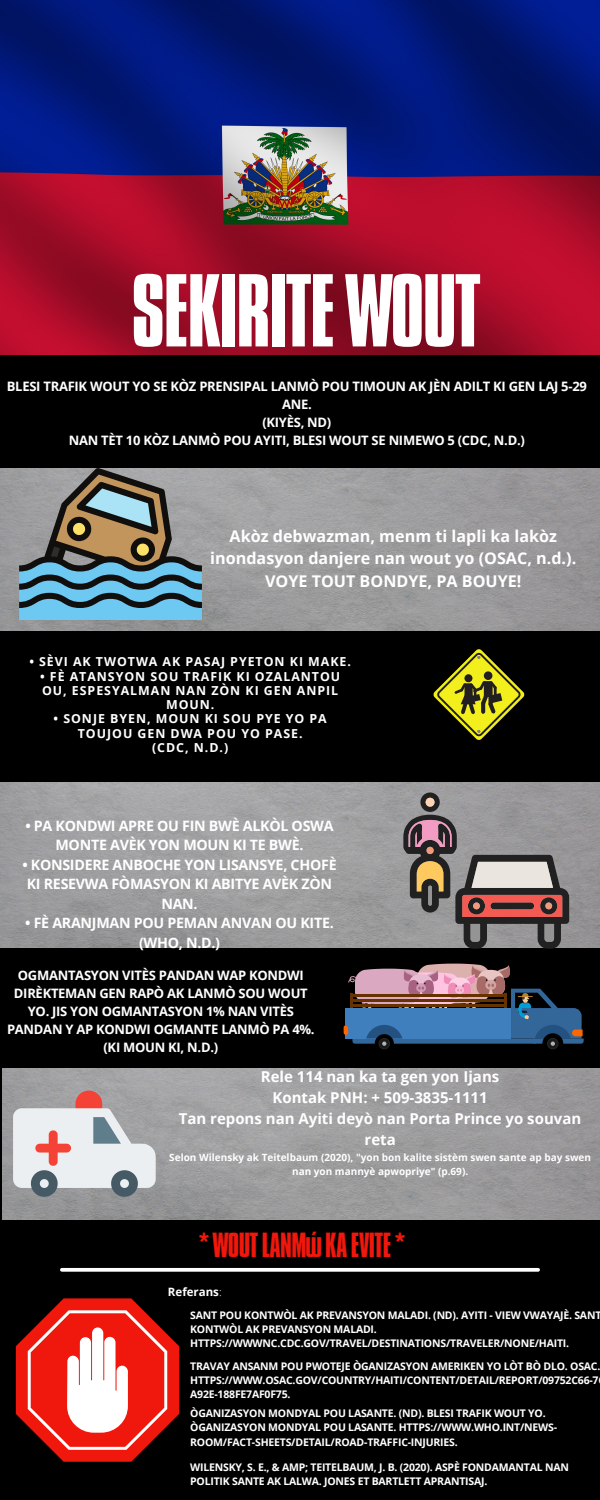
<style>
.page{position:relative;width:600px;height:1500px;background:#000}
.page>*{position:absolute;margin:0;border:0;box-sizing:border-box;transform-origin:0 0}
.t1{font:89px "Aka Acid GR Compacta";letter-spacing:-.02em;color:#fff}
.t2{font:30px "Aka Acid GR Compacta";letter-spacing:-.02em;color:#f0170c}
.t3{font:700 16.2px/22.5px "Open Sans";color:#fff;text-align:center}
.t4{font:700 15px/21px "Open Sans";color:#fff;text-align:center}
.t5{font:700 14.3px/19.5px "Open Sans";letter-spacing:-.02em;color:#fff;text-align:center}
.t6{font:700 13px/18px "Open Sans";letter-spacing:-.02em;color:#fff;text-align:center}
.t7{font:700 12.4px/14.2px "Open Sans";letter-spacing:.075em;color:#fff;text-align:center}
.t8{font:700 11.5px "Open Sans";color:#fff}
.t9{font:700 10.5px/14.2px "Open Sans";letter-spacing:-.02em;color:#fff}
.t10{font:700 10px/13.5px "Open Sans";color:#fff;text-align:center}
.s1{font-weight:300}
</style>
<div class="page">
<img style="left:0;top:0;width:600px;height:355px">
<svg style="left:16px;top:1298px;width:163px;height:164px"></svg>
<img style="left:0;top:783px;width:600px;height:165px">
<svg style="left:403px;top:793px;width:166px;height:156px;background:#897c7a"></svg>
<svg style="left:433px;top:649px;width:92px;height:91px"></svg>
<div style="left:547px;top:1038px;width:11px;height:11px;background:#272727;border-radius:50%"></div>
<div style="left:548px;top:1039px;width:10px;height:10px;background:#1a1a1a;border-radius:50%"></div>
<div style="left:379px;top:1038px;width:11px;height:11px;background:#252525;border-radius:50%"></div>
<div style="left:379px;top:1039px;width:10px;height:10px;background:#1a1a1a;border-radius:50%"></div>
<svg style="left:344px;top:964px;width:240px;height:82px"></svg>
<svg style="left:62px;top:1268px;width:476px;height:4px;background:#ececec"></svg>
<img style="left:2px;top:1068px;width:598px;height:152px">
<svg style="left:13px;top:1091px;width:143px;height:106px;background:#c6bfc1"></svg>
<img style="left:0;top:468px;width:600px;height:163px">
<svg style="left:19px;top:468px;width:183px;height:152px"></svg>
<p class="t1" style="left:131px;top:276px;width:351px">SEKIRITEWOUT</p>
<p class="t6" style="left:7px;top:377px;width:582px">BLESI TRAFIK WOUT YO SE KÒZ PRENSIPAL LANMÒ POU TIMOUN AK JÈN ADILT KI GEN LAJ 5-29<br>ANE.</p>
<p class="t6" style="left:262px;top:413px;width:71px">(KIYÈS, ND)</p>
<p class="t6" style="left:69px;top:431px;width:458px">NAN TÈT 10 KÒZ LANMÒ POU AYITI, BLESI WOUT SE NIMEWO 5 (CDC, N.D.)</p>
<p class="t3" style="left:210px;top:524px;width:368px">Akòz debwazman, menm ti lapli ka lakòz inondasyon danjere nan wout yo (OSAC, n.d.).<br>VOYE TOUT BONDYE, PA BOUYE!</p>
<p class="t7" style="left:29px;top:654px;width:323px">• SÈVI AK TWOTWA AK PASAJ PYETON KI MAKE.</p>
<p class="t7" style="left:40px;top:669px;width:302px">• FÈ ATANSYON SOU TRAFIK KI OZALANTOU<br>OU, ESPESYALMAN NAN ZÒN KI GEN ANPIL<br>MOUN.</p>
<p class="t7" style="left:54px;top:711px;width:275px">• SONJE BYEN, MOUN KI SOU PYE YO PA<br>TOUJOU GEN DWA POU YO PASE.</p>
<p class="t7" style="left:152px;top:740px;width:78px">(CDC, N.D.)</p>
<p class="t5" style="left:25px;top:816px;width:310px">• PA KONDWI APRE OU FIN BWÈ ALKÒL OSWA<br>MONTE AVÈK YON MOUN KI TE BWÈ.</p>
<p class="t5" style="left:22px;top:855px;width:316px">• KONSIDERE ANBOCHE YON LISANSYE, CHOFÈ<br>KI RESEVWA FÒMASYON KI ABITYE AVÈK ZÒN<br>NAN.</p>
<p class="t5" style="left:25px;top:913px;width:310px">• FÈ ARANJMAN POU PEMAN ANVAN OU KITE.</p>
<p class="t5" style="left:139px;top:933px;width:82px">(WHO, N.D.)</p>
<p class="t6" style="left:7px;top:966px;width:309px">OGMANTASYON VITÈS PANDAN WAP KONDWI<br>DIRÈKTEMAN GEN RAPÒ AK LANMÒ SOU WOUT<br>YO. JIS YON OGMANTASYON 1% NAN VITÈS<br>PANDAN Y AP KONDWI OGMANTE LANMÒ PA 4%. (KI MOUN KI, N.D.)</p>
<p class="t4" style="left:261px;top:1066px;width:240px">Rele 114 nan ka ta gen yon Ijans</p>
<p class="t4" style="left:272px;top:1087px;width:217px">Kontak PNH: + 509-3835-1111</p>
<p class="t4" style="left:179px;top:1108px;width:404px">Tan repons nan Ayiti deyò nan Porta Prince yo souvan reta</p>
<p class="t10" style="left:169px;top:1150px;width:423px">Selon Wilensky ak Teitelbaum (2020), "yon bon kalite sistèm swen sante ap bay swen nan yon mannyè apwopriye" (p.69).</p>
<p class="t2" style="left:199px;top:1233px;width:208px">*WOUTLANMÒKAEVITE*</p>
<p class="t8" style="left:168px;top:1284px;width:55px">Referans<span class="s1">:</span></p>
<p class="t9" style="left:190px;top:1307px;width:413px">SANT POU KONTWÒL AK PREVANSYON MALADI. (ND). AYITI - VIEW VWAYAJÈ. SANT<br>KONTWÒL AK PREVANSYON MALADI.<br>HTTPS://WWWNC.CDC.GOV/TRAVEL/DESTINATIONS/TRAVELER/NONE/HAITI.</p>
<p class="t9" style="left:190px;top:1359px;width:412px">TRAVAY ANSANM POU PWOTEJE ÒGANIZASYON AMERIKEN YO LÒT BÒ DLO. OSAC.<br>HTTPS://WWW.OSAC.GOV/COUNTRY/HAITI/CONTENT/DETAIL/REPORT/09752C66-7<br>A92E-188FE7AF0F75.</p>
<p class="t9" style="left:190px;top:1406px;width:368px">ÒGANIZASYON MONDYAL POU LASANTE. (ND). BLESI TRAFIK WOUT YO.<br>ÒGANIZASYON MONDYAL POU LASANTE. HTTPS://WWW.WHO.INT/NEWS-<br>ROOM/FACT-SHEETS/DETAIL/ROAD-TRAFFIC-INJURIES.</p>
<p class="t9" style="left:190px;top:1460px;width:380px">WILENSKY, S. E., &amp; AMP; TEITELBAUM, J. B. (2020). ASPÈ FONDAMANTAL NAN<br>POLITIK SANTE AK LALWA. JONES ET BARTLETT APRANTISAJ.</p>
</div>
